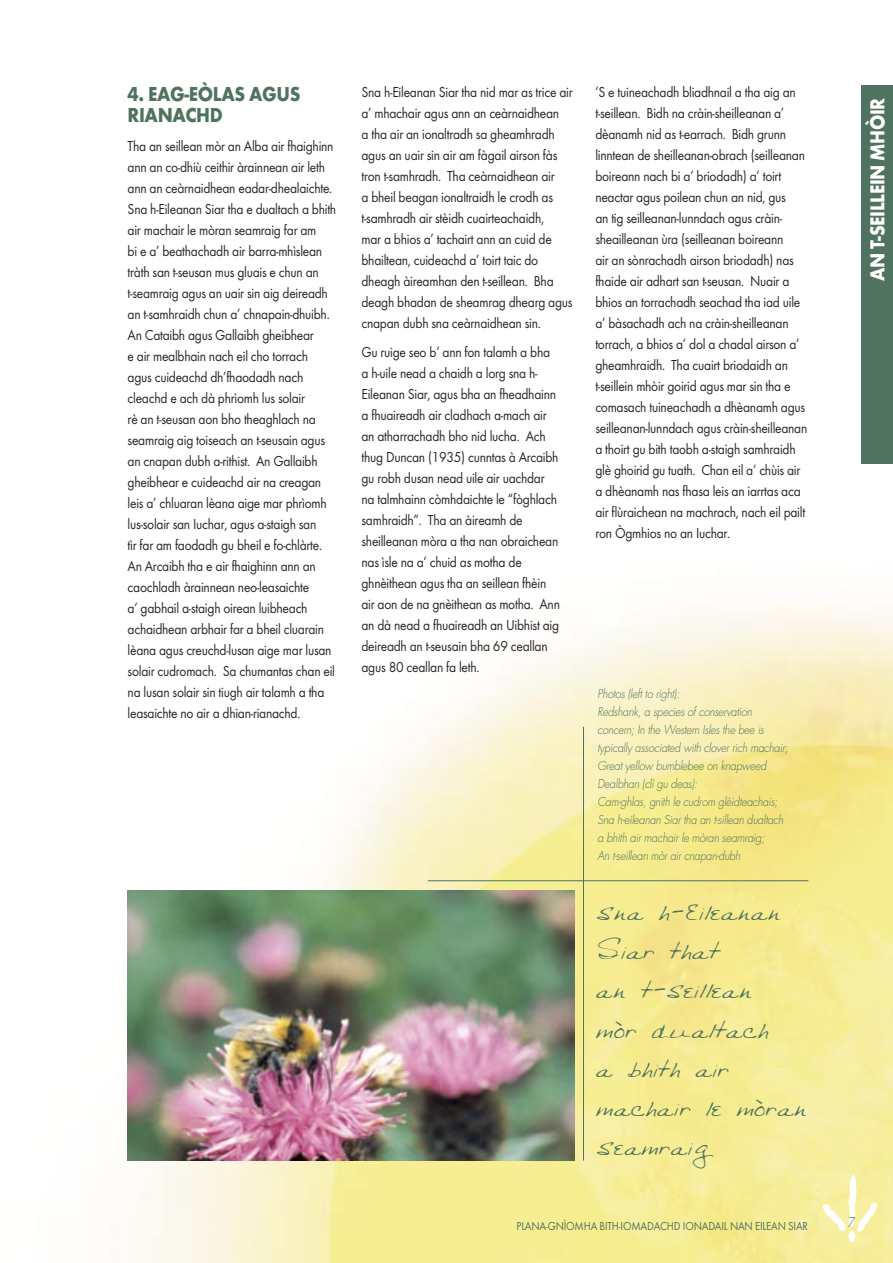
<style>
.page{position:relative;width:893px;height:1263px;background:#fff}
.page>*{position:absolute;margin:0;border:0;box-sizing:border-box;transform-origin:0 0}
.quote{font:27px/39px "Bethanys Hand";letter-spacing:-.02em;color:#4f735e}
.Head_1{font:700 21px/21px "Futura T";letter-spacing:-.02em;color:#4f735e;scale:.9 1}
.t1{font:700 21px "Futura T";letter-spacing:-.02em;color:#fff;scale:.9 1}
.Body_text{font:15px/21px "Futura T";letter-spacing:-.02em;color:#272525;scale:.9 1}
.t2{font:300 15px "Futura T";color:#4f735e;scale:.9 1}
.captions{font:italic 300 12px/18px "Futura";letter-spacing:-.02em;color:#4f735e;scale:.9 1}
.t3{font:12px "Futura T";letter-spacing:-.02em;color:#4f735e;scale:.9 1}
</style>
<div class="page">
<img style="left:127px;top:605px;width:766px;height:658px">
<div style="left:861px;top:85px;width:32px;height:379px;background:#4f735e"></div>
<img style="left:823px;top:1175px;width:53px;height:67px">
<hr style="left:583px;top:727px;width:1px;height:433px;background:#4f735e">
<hr style="left:428px;top:880px;width:380px;height:1px;background:#4f735e">
<img style="left:128px;top:891px;width:446px;height:270px">
<p class="Head_1" style="left:128px;top:83px;width:194px">4. EAG-EÒLAS AGUS<br>RIANACHD</p>
<p class="Body_text" style="left:128px;top:136px;width:233px">Tha an seillean mòr an Alba air fhaighinn ann an co-dhiù ceithir àrainnean air leth ann an ceàrnaidhean eadar-dhealaichte.<br>Sna h-Eileanan Siar tha e dualtach a bhith air machair le mòran seamraig far am<br>bi e a’ beathachadh air barra-mhìslean tràth san t-seusan mus gluais e chun an t-seamraig agus an uair sin aig deireadh an t-samhraidh chun a’ chnapain-dhuibh.<br>An Cataibh agus Gallaibh gheibhear<br>e air mealbhain nach eil cho torrach<br>agus cuideachd dh’fhaodadh nach cleachd e ach dà phrìomh lus solair<br>rè an t-seusan aon bho theaghlach na seamraig aig toiseach an t-seusain agus an cnapan dubh a-rithist. An Gallaibh gheibhear e cuideachd air na creagan leis a’ chluaran lèana aige mar phrìomh lus-solair san Iuchar, agus a-staigh san<br>tìr far am faodadh gu bheil e fo-chlàrte.<br>An Arcaibh tha e air fhaighinn ann an caochladh àrainnean neo-leasaichte<br>a’ gabhail a-staigh oirean luibheach achaidhean arbhair far a bheil cluarain lèana agus creuchd-lusan aige mar lusan solair cudromach. Sa chumantas chan eil na lusan solair sin tiugh air talamh a tha leasaichte no air a dhian-rianachd.</p>
<p class="Body_text" style="left:361px;top:81px;width:236px">Sna h-Eileanan Siar tha nid mar as trice air a’ mhachair agus ann an ceàrnaidhean<br>a tha air an ionaltradh sa gheamhradh agus an uair sin air am fàgail airson fàs tron t-samhradh. Tha ceàrnaidhean air<br>a bheil beagan ionaltraidh le crodh as t-samhradh air stèidh cuairteachaidh,<br>mar a bhios a’ tachairt ann an cuid de bhailtean, cuideachd a’ toirt taic do dheagh àireamhan den t-seillean. Bha deagh bhadan de sheamrag dhearg agus cnapan dubh sna ceàrnaidhean sin.</p>
<p class="Body_text" style="left:361px;top:341px;width:222px">Gu ruige seo b’ ann fon talamh a bha a h-uile nead a chaidh a lorg sna h-Eileanan Siar, agus bha an fheadhainn a fhuaireadh air cladhach a-mach air an atharrachadh bho nid lucha. Ach thug Duncan (1935) cunntas à Arcaibh gu robh dusan nead uile air uachdar na talmhainn còmhdaichte le “fòghlach samhraidh”. Tha an àireamh de sheilleanan mòra a tha nan obraichean nas ìsle na a’ chuid as motha de ghnèithean agus tha an seillean fhèin air aon de na gnèithean as motha. Ann an dà nead a fhuaireadh an Uibhist aig deireadh an t-seusain bha 69 ceallan agus 80 ceallan fa leth.</p>
<p class="Body_text" style="left:595px;top:81px;width:237px">’S e tuineachadh bliadhnail a tha aig an t-seillean. Bidh na cràin-sheilleanan a’ dèanamh nid as t-earrach. Bidh grunn linntean de sheilleanan-obrach (seilleanan boireann nach bi a’ briodadh) a’ toirt neactar agus poilean chun an nid, gus<br>an tig seilleanan-lunndach agus cràin&shy;sheailleanan ùra (seilleanan boireann<br>air an sònrachadh airson briodadh) nas fhaide air adhart san t-seusan. Nuair a bhios an torrachadh seachad tha iad uile a’ bàsachadh ach na cràin-sheilleanan torrach, a bhios a’ dol a chadal airson a’ gheamhraidh. Tha cuairt briodaidh an t-seillein mhòir goirid agus mar sin tha e comasach tuineachadh a dhèanamh agus seilleanan-lunndach agus cràin-sheilleanan a thoirt gu bith taobh a-staigh samhraidh glè ghoirid gu tuath. Chan eil a’ chùis air a dhèanamh nas fhasa leis an iarrtas aca air flùraichean na machrach, nach eil pailt ron Ògmhios no an Iuchar.</p>
<p class="captions" style="left:597px;top:684px;width:93px">Photos (left to right):</p>
<p class="captions" style="left:597px;top:702px;width:213px">Redshank, a species of conservation concern; In the Western Isles the bee is typically associated with clover rich machair; Great yellow bumblebee on knapweed</p>
<p class="captions" style="left:597px;top:774px;width:113px">Dealbhan (clì gu deas):</p>
<p class="captions" style="left:597px;top:792px;width:208px">Cam-ghlas, gnith le cudrom glèidteachais; Sna h-eileanan Siar tha an t-sillean dualtach a bhith air machair le mòran seamraig;<br>An t-seillean mòr air cnapan-dubh</p>
<p class="quote" style="left:595px;top:892px;width:213px">sna h-Eileanan<br>Siar that<br>an t-seillean<br>mòr dualtach<br>a bhith air machair le mòran seamraig</p>
<h2 class="t1" style="left:865px;top:281px;width:205px;rotate:-90deg">AN T-SEILLEIN MHÒIR</h2>
<p class="t3" style="left:517px;top:1219px;width:325px">PLANA-GNÌOMHA BITH-IOMADACHD IONADAIL NAN EILEAN SIAR</p>
<p class="t2" style="left:848px;top:1213px;width:10px">7</p>
</div>
